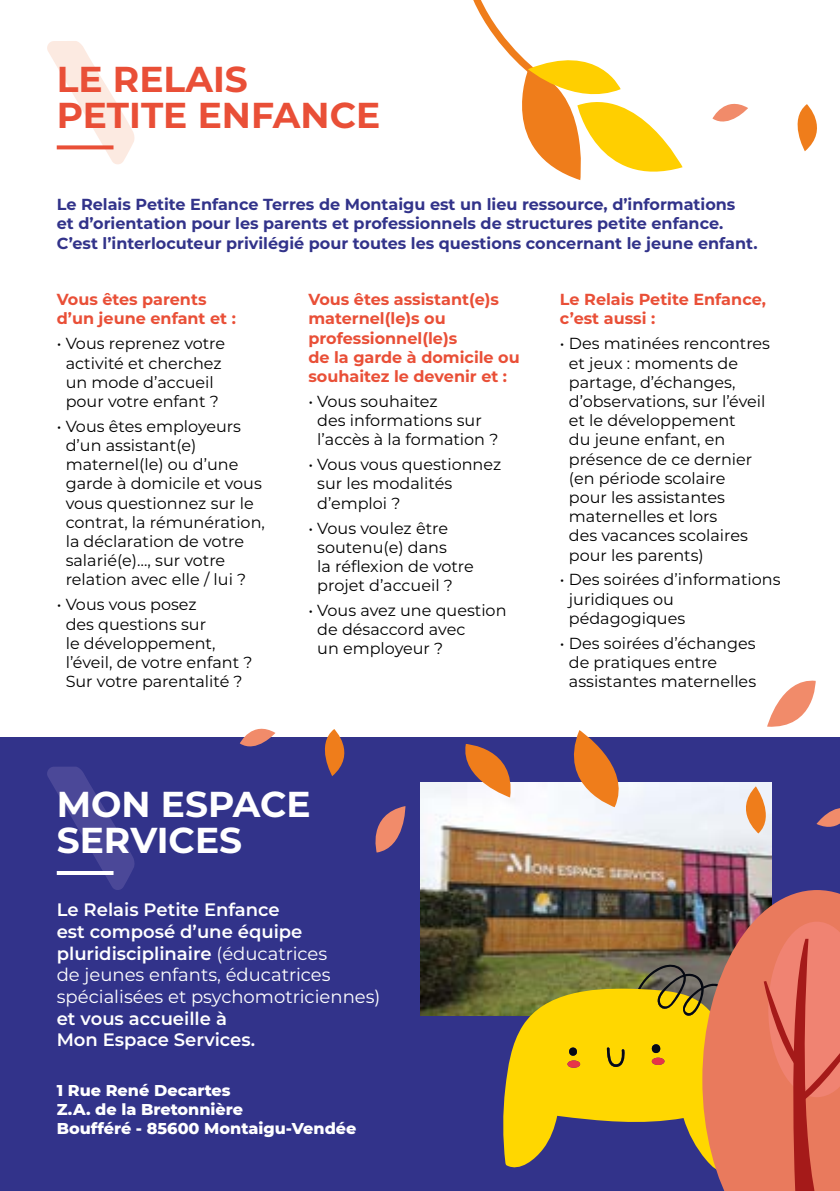
<style>
.page{position:relative;width:840px;height:1191px;background:#fff}
.page>*{position:absolute;margin:0;border:0;box-sizing:border-box;transform-origin:0 0}
.t1{font:700 36px/36px "Montserrat";color:#e94f37}
.t2{font:700 36px/36px "Montserrat";color:#fff}
.t3{font:18px/21.6px "Montserrat";color:#fff}
.t4{font:600 18px/21.6px "Montserrat";color:#fff}
.t5{font:16px/19.2px "Montserrat";color:#000}
.t6{font:700 16px/19.2px "Montserrat";color:#32338a}
.t7{font:700 16px/19.2px "Montserrat";color:#e94f37}
.t8{font:800 16px/19.2px "Montserrat";color:#fff}
.s1{font-weight:600}
</style>
<div class="page">
<div style="left:0;top:737px;width:839px;height:454px;background:#32338a"></div>
<img style="left:420px;top:782px;width:351px;height:233px">
<svg style="left:502px;top:988px;width:200px;height:180px;fill:#ffd700"></svg>
<svg style="left:567px;top:1047px;width:11px;height:9px"></svg>
<svg style="left:649px;top:1043px;width:12px;height:10px"></svg>
<svg style="left:606px;top:1047px;width:18px;height:20px"></svg>
<div style="left:567px;top:1060px;width:13px;height:7px;background:#e73448;border-radius:50%"></div>
<svg style="left:651px;top:1057px;width:13px;height:8px"></svg>
<svg style="left:637px;top:963px;width:65px;height:56px;background:#9c8a2d"></svg>
<svg style="left:702px;top:890px;width:137px;height:301px;background:#c46f58"></svg>
<svg style="left:763px;top:921px;width:76px;height:270px;background:#df6c59"></svg>
<svg style="left:47px;top:41px;width:88px;height:124px"></svg>
<svg style="left:47px;top:767px;width:88px;height:123px"></svg>
<svg style="left:57px;top:145px;width:56px;height:4px"></svg>
<svg style="left:473px;top:0;width:209px;height:180px"></svg>
<hr style="left:57px;top:871px;width:56px;height:4px;background:#fff">
<svg style="left:556px;top:730px;width:77px;height:77px"></svg>
<svg style="left:767px;top:680px;width:48px;height:47px"></svg>
<svg style="left:459px;top:744px;width:57px;height:53px"></svg>
<svg style="left:375px;top:806px;width:30px;height:46px"></svg>
<svg style="left:324px;top:729px;width:21px;height:47px"></svg>
<svg style="left:240px;top:728px;width:35px;height:19px"></svg>
<svg style="left:797px;top:104px;width:20px;height:47px"></svg>
<svg style="left:712px;top:103px;width:35px;height:19px"></svg>
<svg style="left:731px;top:786px;width:41px;height:47px;background:#edcbb0"></svg>
<svg style="left:816px;top:808px;width:23px;height:19px"></svg>
<h1 class="t1" style="left:57px;top:59px;width:325px">LE RELAIS<br>PETITE ENFANCE</h1>
<p class="t6" style="left:57px;top:194px;width:701px">Le Relais Petite Enfance Terres de Montaigu est un lieu ressource, d’informations<br>et d’orientation pour les parents et professionnels de structures petite enfance.<br>C’est l’interlocuteur privilégié pour toutes les questions concernant le jeune enfant.</p>
<p class="t7" style="left:57px;top:289px;width:180px">Vous êtes parents d’un jeune enfant et :</p>
<p class="t5" style="left:57px;top:333px;width:170px;text-align:center">• Vous reprenez votre activité et cherchez un mode d’accueil pour votre enfant ?</p>
<p class="t5" style="left:66px;top:416px;width:201px;text-indent:-9px">• Vous êtes employeurs d’un assistant(e) maternel(le) ou d’une garde à domicile et vous vous questionnez sur le contrat, la rémunération, la déclaration de votre salarié(e)…, sur votre relation avec elle / lui ?</p>
<p class="t5" style="left:66px;top:594px;width:188px;text-indent:-9px">• Vous vous posez<br>des questions sur<br>le développement, l’éveil, de votre enfant ?<br>Sur votre parentalité ?</p>
<p class="t7" style="left:308px;top:289px;width:213px">Vous êtes assistant(e)s maternel(le)s ou professionnel(le)s<br>de la garde à domicile ou souhaitez le devenir et :</p>
<p class="t5" style="left:317px;top:391px;width:182px;text-indent:-9px">• Vous souhaitez<br>des informations sur l’accès à la formation ?</p>
<p class="t5" style="left:317px;top:454px;width:185px;text-indent:-9px">• Vous vous questionnez sur les modalités d’emploi ?</p>
<p class="t5" style="left:317px;top:517px;width:158px;text-indent:-9px">• Vous voulez être soutenu(e) dans<br>la réflexion de votre projet d’accueil ?</p>
<p class="t5" style="left:317px;top:600px;width:191px;text-indent:-9px">• Vous avez une question de désaccord avec<br>un employeur ?</p>
<h1 class="t2" style="left:57px;top:784px;width:255px">MON ESPACE<br>SERVICES</h1>
<p class="t3" style="left:57px;top:898px;width:325px"><span class="s1">Le Relais Petite Enfance<br>est composé d’une équipe pluridisciplinaire</span> (éducatrices<br>de jeunes enfants, éducatrices spécialisées et psychomotriciennes)</p>
<p class="t4" style="left:57px;top:1006px;width:200px">et vous accueille à<br>Mon Espace Services.</p>
<p class="t8" style="left:57px;top:1079px;width:301px">1 Rue René Decartes<br>Z.A. de la Bretonnière<br>Boufféré - 85600 Montaigu-Vendée</p>
<p class="t7" style="left:559px;top:289px;width:207px">Le Relais Petite Enfance, c’est aussi :</p>
<p class="t5" style="left:568px;top:333px;width:202px;text-indent:-9px">• Des matinées rencontres et jeux : moments de partage, d’échanges, d’observations, sur l’éveil et le développement<br>du jeune enfant, en présence de ce dernier (en période scolaire<br>pour les assistantes maternelles et lors<br>des vacances scolaires pour les parents)</p>
<p class="t5" style="left:568px;top:569px;width:213px;text-indent:-9px">• Des soirées d’informations juridiques ou pédagogiques</p>
<p class="t5" style="left:568px;top:633px;width:189px;text-indent:-9px">• Des soirées d’échanges de pratiques entre assistantes maternelles</p>
</div>
